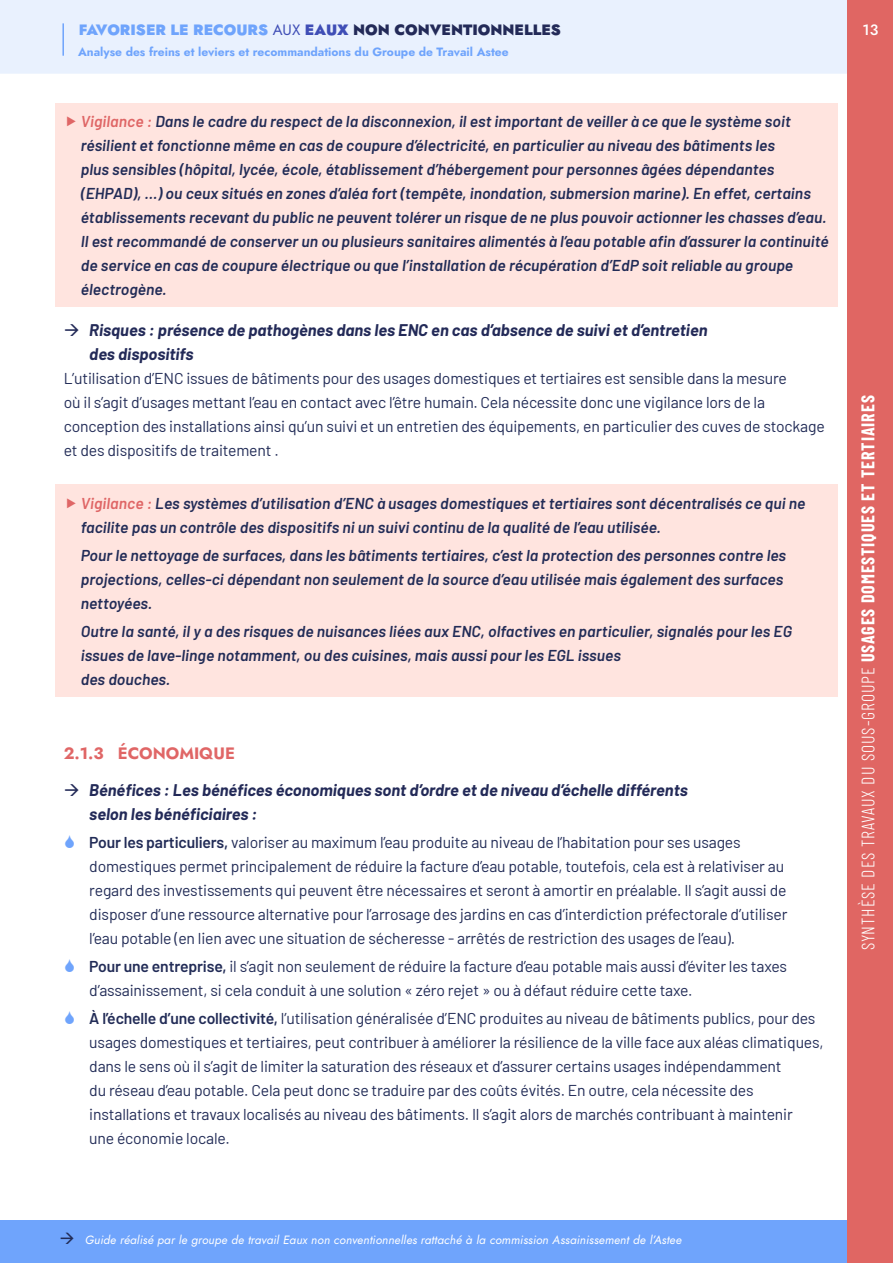
<style>
.page{position:relative;width:893px;height:1263px;background:#fff}
.page>*{position:absolute;margin:0;border:0;box-sizing:border-box;transform-origin:0 0}
.t1{font:300 18px "Barlow Condensed";letter-spacing:.05em;color:#fff}
.t2{font:italic 700 16.5px/24px "Barlow";color:#232a58}
.t3{font:700 16.5px "Jost";color:#e06666}
.t4{font:15.75px/24px "Barlow";letter-spacing:-.01em;color:#222c57}
.t5{font:italic 600 15.75px/24px "Barlow";letter-spacing:.005em;color:#222c57}
.t6{font:900 15px "Jost";color:#232a58}
.t7{font:500 15px "Jost";color:#fff}
.t8{font:italic 12px "Jost";letter-spacing:.01em;color:#fff}
.t9{font:700 12px "Jost";color:#6fa4fc}
.s1{color:#6fa4fc}
.s2{font-weight:400;color:#3f4eb6}
.s3{color:#3f4eb6}
.s4{color:#df6666}
.s5{font-weight:600}
.s6{font-weight:700}
</style>
<div class="page">
<div style="left:0;top:1220px;width:893px;height:43px;background:#6fa4fc"></div>
<div style="left:0;top:0;width:848px;height:74px;background:#e9f1fe"></div>
<div style="left:848px;top:0;width:45px;height:1263px;background:#e06663"></div>
<hr style="left:62px;top:23px;width:2px;height:33px;background:#6fa4fc">
<div style="left:55px;top:103px;width:783px;height:204px;background:#ffe4df"></div>
<div style="left:55px;top:484px;width:783px;height:60px;background:#ffe4df"></div>
<div style="left:55px;top:537px;width:783px;height:84px;background:#ffe4df"></div>
<div style="left:55px;top:613px;width:783px;height:84px;background:#ffe4df"></div>
<p class="t6" style="left:79px;top:19px;width:484px"><span class="s1">FAVORISER LE RECOURS</span> <span class="s2">AUX</span> <span class="s3">EAUX</span> NON CONVENTIONNELLES</p>
<p class="t9" style="left:78px;top:43px;width:432px">Analyse des freins et leviers et recommandations du Groupe de Travail Astee</p>
<p class="t5" style="left:81px;top:108px;width:749px"><span class="s4">Vigilance :</span> Dans le cadre du respect de la disconnexion, il est important de veiller à ce que le système soit résilient et fonctionne même en cas de coupure d’électricité, en particulier au niveau des bâtiments les<br>plus sensibles (hôpital, lycée, école, établissement d’hébergement pour personnes âgées dépendantes (EHPAD), …) ou ceux situés en zones d’aléa fort (tempête, inondation, submersion marine). En effet, certains établissements recevant du public ne peuvent tolérer un risque de ne plus pouvoir actionner les chasses d’eau.<br>Il est recommandé de conserver un ou plusieurs sanitaires alimentés à l’eau potable afin d’assurer la continuité de service en cas de coupure électrique ou que l’installation de récupération d’EdP soit reliable au groupe électrogène.</p>
<p class="t2" style="left:89px;top:317px;width:620px">Risques : présence de pathogènes dans les ENC en cas d’absence de suivi et d’entretien des dispositifs</p>
<p class="t4" style="left:64px;top:365px;width:762px">L’utilisation d’ENC issues de bâtiments pour des usages domestiques et tertiaires est sensible dans la mesure<br>où il s’agit d’usages mettant l’eau en contact avec l’être humain. Cela nécessite donc une vigilance lors de la conception des installations ainsi qu’un suivi et un entretien des équipements, en particulier des cuves de stockage et des dispositifs de traitement .</p>
<p class="t5" style="left:81px;top:490px;width:726px"><span class="s4">Vigilance :</span> Les systèmes d’utilisation d’ENC à usages domestiques et tertiaires sont décentralisés ce qui ne facilite pas un contrôle des dispositifs ni un suivi continu de la qualité de l’eau utilisée.</p>
<p class="t5" style="left:81px;top:542px;width:707px">Pour le nettoyage de surfaces, dans les bâtiments tertiaires, c’est la protection des personnes contre les projections, celles-ci dépendant non seulement de la source d’eau utilisée mais également des surfaces nettoyées.</p>
<p class="t5" style="left:81px;top:618px;width:713px">Outre la santé, il y a des risques de nuisances liées aux ENC, olfactives en particulier, signalés pour les EG issues de lave-linge notamment, ou des cuisines, mais aussi pour les EGL issues<br>des douches.</p>
<p class="t3" style="left:64px;top:741px;width:173px">2.1.3 ÉCONOMIQUE</p>
<p class="t2" style="left:89px;top:776px;width:600px">Bénéfices : Les bénéfices économiques sont d’ordre et de niveau d’échelle différents selon les bénéficiaires :</p>
<p class="t4" style="left:89px;top:829px;width:700px"><span class="s5">Pour les particuliers,</span> valoriser au maximum l’eau produite au niveau de l’habitation pour ses usages domestiques permet principalement de réduire la facture d’eau potable, toutefois, cela est à relativiser au regard des investissements qui peuvent être nécessaires et seront à amortir en préalable. Il s’agit aussi de disposer d’une ressource alternative pour l’arrosage des jardins en cas d’interdiction préfectorale d’utiliser l’eau potable (en lien avec une situation de sécheresse - arrêtés de restriction des usages de l’eau).</p>
<p class="t4" style="left:89px;top:953px;width:699px"><span class="s5">Pour une entreprise,</span> il s’agit non seulement de réduire la facture d’eau potable mais aussi d’éviter les taxes d’assainissement, si cela conduit à une solution « zéro rejet » ou à défaut réduire cette taxe.</p>
<p class="t4" style="left:89px;top:1005px;width:736px"><span class="s5">À l’échelle d’une collectivité,</span> l’utilisation généralisée d’ENC produites au niveau de bâtiments publics, pour des usages domestiques et tertiaires, peut contribuer à améliorer la résilience de la ville face aux aléas climatiques, dans le sens où il s’agit de limiter la saturation des réseaux et d’assurer certains usages indépendamment<br>du réseau d’eau potable. Cela peut donc se traduire par des coûts évités. En outre, cela nécessite des installations et travaux localisés au niveau des bâtiments. Il s’agit alors de marchés contribuant à maintenir<br>une économie locale.</p>
<p class="t7" style="left:863px;top:19px;width:17px">13</p>
<p class="t1" style="left:855px;top:950px;width:556px;rotate:-90deg">SYNTHÈSE DES TRAVAUX DU SOUS-GROUPE <span class="s6">USAGES DOMESTIQUES ET TERTIAIRES</span></p>
<p class="t8" style="left:85px;top:1232px;width:598px">Guide réalisé par le groupe de travail Eaux non conventionnelles rattaché à la commission Assainissement de l’Astee</p>
</div>
